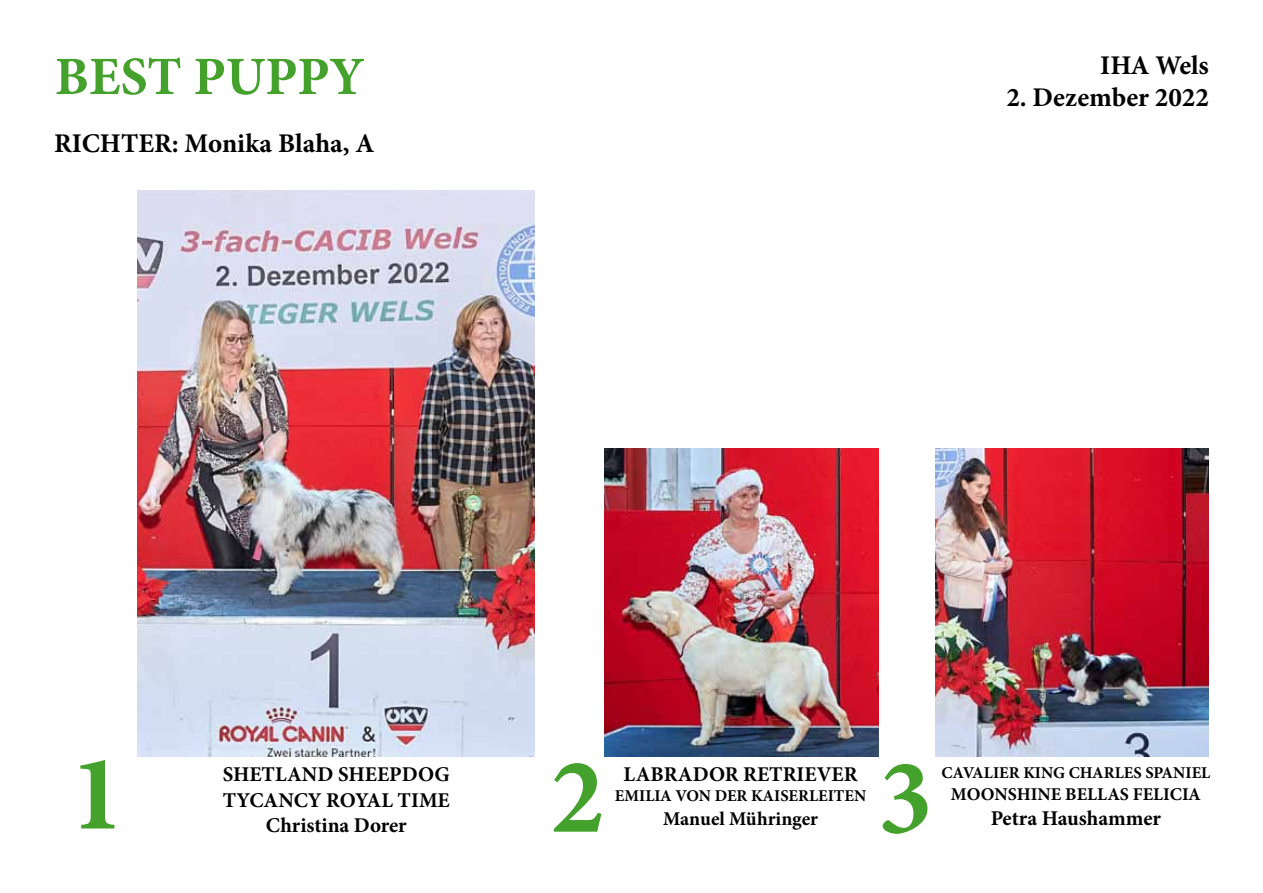
<style>
.page{position:relative;width:1263px;height:893px;background:#fff}
.page>*{position:absolute;margin:0;border:0;box-sizing:border-box;transform-origin:0 0}
.t1{font:700 108px "Minion Pro";color:#44a12b}
.t2{font:700 54px "Minion Pro";letter-spacing:-.005em;color:#44a12b}
.t3{font:700 27px "Minion Pro";color:#000}
.t4{font:700 21px/25.2px "Minion Pro";color:#000;text-align:center}
.t5{font:700 19.5px "Minion Pro";letter-spacing:-.005em;color:#000}
.t6{font:700 18px "Minion Pro";color:#000}
.t7{font:700 16.5px "Minion Pro";color:#000}
</style>
<div class="page">
<img style="left:137px;top:191px;width:397px;height:565px">
<img style="left:605px;top:449px;width:273px;height:307px">
<img style="left:935px;top:449px;width:274px;height:307px">
<h2 class="t2" style="left:55px;top:39px;width:311px">BEST PUPPY</h2>
<p class="t3" style="left:54px;top:124px;width:322px">RICHTER: Monika Blaha, A</p>
<p class="t3" style="left:1100px;top:46px;width:110px">IHA Wels</p>
<p class="t3" style="left:1006px;top:78px;width:204px">2. Dezember 2022</p>
<h1 class="t1" style="left:70px;top:718px;width:55px">1</h1>
<p class="t4" style="left:223px;top:762px;width:229px">SHETLAND SHEEPDOG<br>TYCANCY ROYAL TIME<br>Christina Dorer</p>
<p class="t4" style="left:624px;top:762px;width:235px">LABRADOR RETRIEVER</p>
<h1 class="t1" style="left:550px;top:721px;width:55px">2</h1>
<h1 class="t1" style="left:878px;top:722px;width:55px">3</h1>
<p class="t7" style="left:615px;top:784px;width:253px">EMILIA VON DER KAISERLEITEN</p>
<p class="t5" style="left:663px;top:805px;width:156px">Manuel Mühringer</p>
<p class="t7" style="left:941px;top:761px;width:270px">CAVALIER KING CHARLES SPANIEL</p>
<p class="t6" style="left:951px;top:781px;width:251px">MOONSHINE BELLAS FELICIA</p>
<p class="t4" style="left:991px;top:805px;width:172px">Petra Haushammer</p>
</div>
